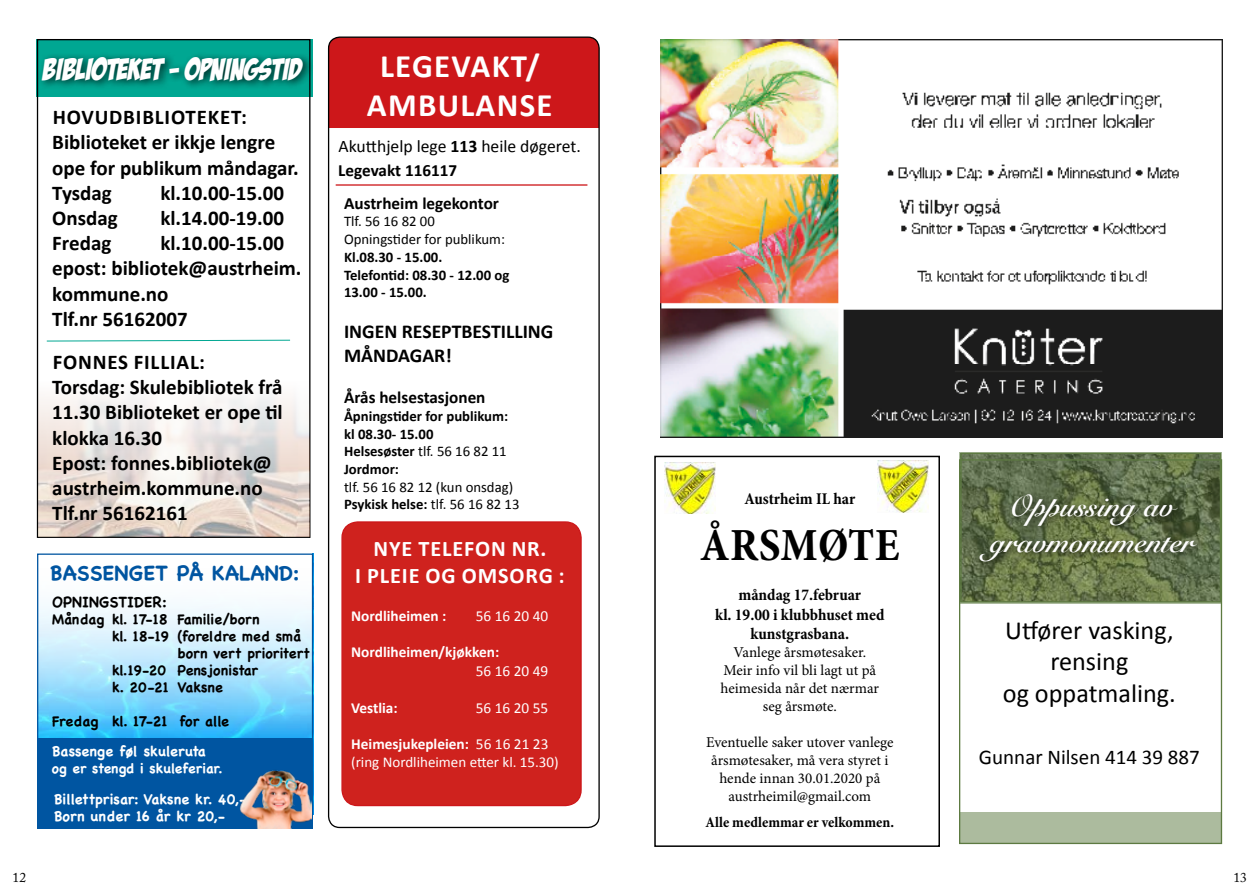
<style>
.page{position:relative;width:1259px;height:893px;background:#fff}
.page>*{position:absolute;margin:0;border:0;box-sizing:border-box;transform-origin:0 0}
.t1{font:700 condensed 46.5px "Minion Pro";letter-spacing:.005em;color:#000}
.t2{font:700 32.85px/39.3px "Calibri";letter-spacing:.04em;color:#fff;text-align:center}
.t3{font:700 30.15px/36.2px "Snell Roundhand";color:#fff;text-align:center}
.t4{font:30px "Bada Boom BB";color:#fff}
.t5{font:26.25px/31.5px "Calibri";color:#000;text-align:center}
.t6{font:700 22.35px/26.7px "Calibri";letter-spacing:.04em;color:#fff;text-align:center}
.t7{font:700 21px/25.2px "Calibri";color:#000}
.t8{font:21px "Calibri";color:#000}
.t9{font:700 20.85px "Chalkboard SE";color:#0055a1}
.t10{font:700 19.65px/23.5px "Calibri";color:#000}
.t11{font:17.7px "Calibri";color:#000}
.t12{font:700 17.25px "Calibri";color:#000}
.t13{font:700 condensed 16.5px/19.8px "Minion Pro";color:#000;text-align:center}
.t14{font:700 15.3px "Calibri";color:#fff}
.t15{font:15.3px "Calibri";color:#fff}
.t16{font:15px/18px "Minion Pro";color:#000;text-align:center}
.t17{font:15px "Calibri";color:#fff}
.t18{font:700 condensed 15px "Minion Pro";color:#000}
.t19{font:700 14.85px "Chalkboard";color:#000}
.t20{font:700 14.7px/17.7px "Calibri";color:#000}
.t21{font:14.7px/17.7px "Calibri";color:#000}
.t22{font:700 14.25px/17.1px "Chalkboard";color:#fff}
.t23{font:700 14.25px "Chalkboard";letter-spacing:-.01em;color:#000}
.t24{font:700 14.1px "Chalkboard";color:#000}
.t25{font:700 13.8px "Chalkboard";color:#fff}
.t26{font:13.5px "Adobe Caslon Pro";color:#000}
.s1{font-weight:700}
.s2{font-weight:400}
</style>
<div class="page">
<img style="left:661px;top:40px;width:561px;height:398px">
<svg style="left:959px;top:452px;width:262px;height:151px;background:#64734d"></svg>
<div style="left:959px;top:812px;width:262px;height:32px;background:#acbb9e"></div>
<div style="left:975px;top:490px;width:231px;height:83px;background:#000;opacity:.75"></div>
<div style="left:959px;top:459px;width:263px;height:385px;border:1px solid #5d7a41"></div>
<div style="left:328px;top:37px;width:271px;height:91px;background:#cd171a"></div>
<hr style="left:336px;top:184px;width:251px;height:2px;background:#cd171a">
<div style="left:342px;top:522px;width:239px;height:283px;background:#cf221e;border-radius:16px"></div>
<div style="left:341px;top:521px;width:241px;height:285px;border:1px solid #cd171a;border-radius:16px"></div>
<div style="left:36px;top:39px;width:276px;height:58px;background:#00a792"></div>
<div style="left:37px;top:52px;width:277px;height:40px;background:#000;opacity:.75"></div>
<svg style="left:39px;top:604px;width:272px;height:134px;background:#a4e0fc"></svg>
<div style="left:37px;top:738px;width:276px;height:90px;background:#0055a1"></div>
<img style="left:239px;top:770px;width:72px;height:58px">
<div style="left:37px;top:39px;width:273px;height:499px;border:1px solid #000"></div>
<svg style="left:46px;top:339px;width:245px;height:3px"></svg>
<img style="left:38px;top:380px;width:271px;height:156px">
<img style="left:664px;top:462px;width:51px;height:52px">
<div style="left:654px;top:456px;width:286px;height:391px;border:2px solid #000"></div>
<img style="left:877px;top:461px;width:52px;height:51px">
<h3 class="t4" style="left:43px;top:53px;width:260px">BIBLIOTEKET - OPNINGSTID</h3>
<p class="t7" style="left:52px;top:104px;width:248px">HOVUDBIBLIOTEKET:<br>Biblioteket er ikkje lengre ope for publikum måndagar.<br>Tysdag</p>
<p class="t7" style="left:160px;top:179px;width:125px">kl.10.00-15.00</p>
<p class="t7" style="left:52px;top:205px;width:67px">Onsdag</p>
<p class="t7" style="left:160px;top:205px;width:125px">kl.14.00-19.00</p>
<p class="t7" style="left:52px;top:230px;width:61px">Fredag</p>
<p class="t7" style="left:52px;top:230px;width:251px;text-indent:108px">kl.10.00-15.00 epost: bibliotek@austrheim. kommune.no<br>Tlf.nr 56162007</p>
<p class="t7" style="left:52px;top:349px;width:232px">FONNES FILLIAL:<br>Torsdag: Skulebibliotek frå<br>11.30 Biblioteket er ope til klokka 16.30<br>Epost: fonnes.bibliotek@ austrheim.kommune.no<br>Tlf.nr 56162161</p>
<p class="t9" style="left:50px;top:561px;width:251px">BASSENGET PÅ KALAND:</p>
<p class="t19" style="left:52px;top:593px;width:116px">OPNINGSTIDER:</p>
<p class="t24" style="left:52px;top:611px;width:209px">Måndag kl. 17-18 Familie/born</p>
<p class="t24" style="left:112px;top:628px;width:190px">kl. 18-19 (foreldre med små</p>
<p class="t24" style="left:178px;top:645px;width:134px">born vert prioritert</p>
<p class="t24" style="left:112px;top:662px;width:147px">kl.19-20 Pensjonistar</p>
<p class="t24" style="left:112px;top:679px;width:112px">k. 20-21 Vaksne</p>
<p class="t23" style="left:52px;top:713px;width:178px">Fredag kl. 17-21 for alle</p>
<p class="t22" style="left:52px;top:743px;width:155px">Bassenge føl skuleruta</p>
<p class="t25" style="left:52px;top:760px;width:172px">og er stengd i skuleferiar.</p>
<p class="t22" style="left:54px;top:790px;width:194px">Billettprisar: Vaksne kr. 40,-<br>Born under 16 år kr 20,-</p>
<h2 class="t2" style="left:367px;top:45px;width:187px">LEGEVAKT/<br>AMBULANSE</h2>
<p class="t11" style="left:338px;top:135px;width:244px">Akutthjelp lege <span class="s1">113</span> heile døgeret.</p>
<p class="t12" style="left:338px;top:158px;width:121px">Legevakt 116117</p>
<p class="t12" style="left:344px;top:191px;width:156px">Austrheim legekontor</p>
<p class="t21" style="left:344px;top:213px;width:162px">Tlf. 56 16 82 00<br>Opningstider for publikum:</p>
<p class="t20" style="left:344px;top:248px;width:167px">Kl.08.30 - 15.00.<br>Telefontid: 08.30 - 12.00 og<br>13.00 - 15.00.</p>
<p class="t10" style="left:344px;top:319px;width:211px">INGEN RESEPTBESTILLING<br>MÅNDAGAR!</p>
<p class="t12" style="left:344px;top:385px;width:143px">Årås helsestasjonen</p>
<p class="t20" style="left:344px;top:407px;width:166px">Åpningstider for publikum: kl 08.30- 15.00<br>Helsesøster <span class="s2">tlf. 56 16 82 11<br></span>Jordmor:</p>
<p class="t21" style="left:344px;top:478px;width:177px">tlf. 56 16 82 12 (kun onsdag)<br><span class="s1">Psykisk helse:</span> tlf. 56 16 82 13</p>
<p class="t6" style="left:355px;top:534px;width:211px">NYE TELEFON NR.<br>I PLEIE OG OMSORG :</p>
<p class="t14" style="left:351px;top:605px;width:97px">Nordliheimen :</p>
<p class="t15" style="left:476px;top:606px;width:74px">56 16 20 40</p>
<p class="t14" style="left:351px;top:641px;width:150px">Nordliheimen/kjøkken:</p>
<p class="t15" style="left:476px;top:661px;width:74px">56 16 20 49</p>
<p class="t14" style="left:351px;top:697px;width:48px">Vestlia:</p>
<p class="t15" style="left:476px;top:698px;width:74px">56 16 20 55</p>
<p class="t14" style="left:351px;top:733px;width:199px">Heimesjukepleien: <span class="s2">56 16 21 23</span></p>
<p class="t17" style="left:351px;top:753px;width:209px">(ring Nordliheimen etter kl. 15.30)</p>
<p class="t13" style="left:744px;top:489px;width:112px">Austrheim IL har</p>
<h1 class="t1" style="left:700px;top:513px;width:201px">ÅRSMØTE</h1>
<p class="t13" style="left:715px;top:585px;width:171px">måndag 17.februar<br>kl. 19.00 i klubbhuset med kunstgrasbana.</p>
<p class="t16" style="left:720px;top:644px;width:160px">Vanlege årsmøtesaker.<br>Meir info vil bli lagt ut på heimesida når det nærmar seg årsmøte.</p>
<p class="t16" style="left:706px;top:734px;width:189px">Eventuelle saker utover vanlege årsmøtesaker, må vera styret i hende innan 30.01.2020 på austrheimil@gmail.com</p>
<p class="t18" style="left:705px;top:812px;width:190px">Alle medlemmar er velkommen.</p>
<h3 class="t3" style="left:990px;top:487px;width:205px">Oppussing av gravmonumenter</h3>
<p class="t5" style="left:1003px;top:614px;width:174px">Utfører vasking, rensing<br>og oppatmaling.</p>
<p class="t8" style="left:979px;top:743px;width:222px">Gunnar Nilsen 414 39 887</p>
<p class="t26" style="left:13px;top:869px;width:15px">12</p>
<p class="t26" style="left:1233px;top:869px;width:15px">13</p>
</div>
